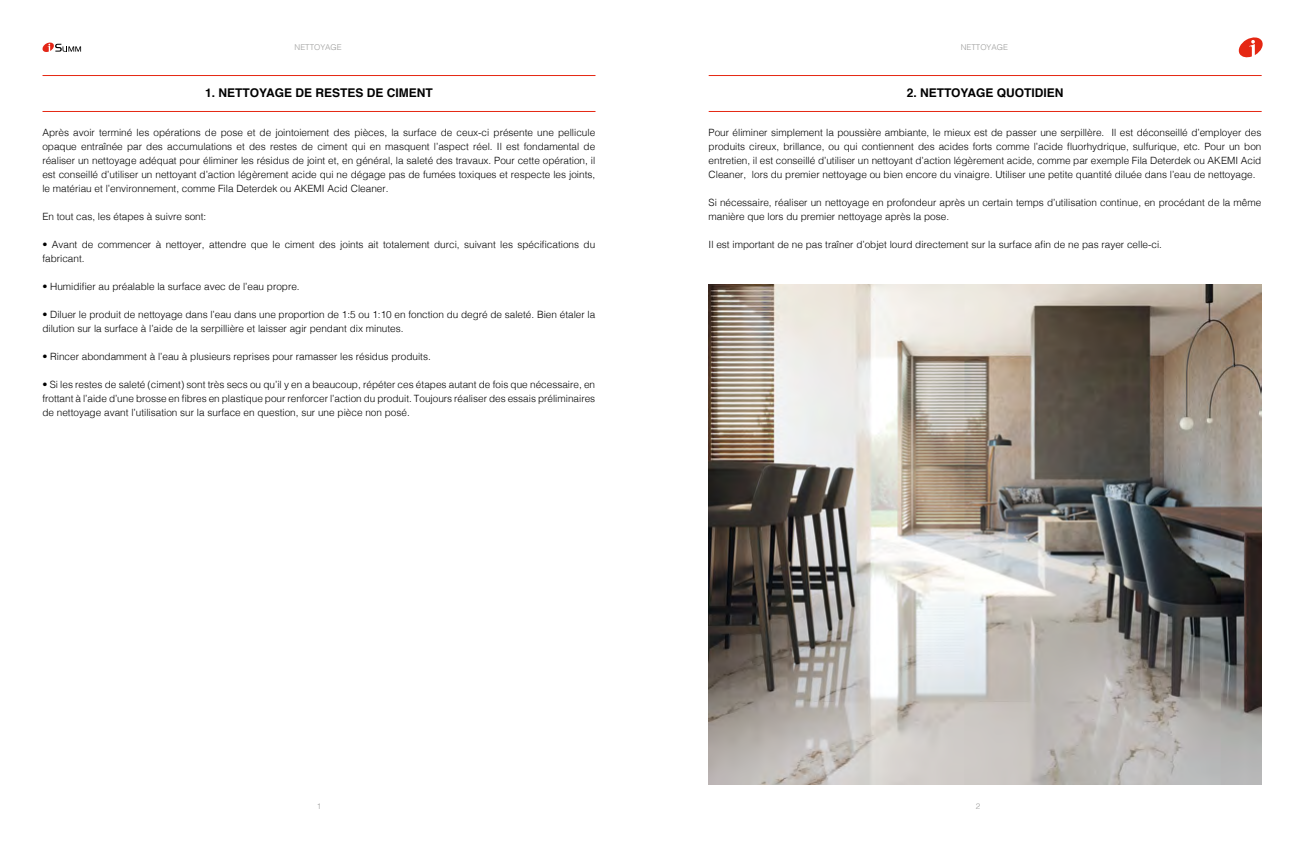
<style>
.page{position:relative;width:1304px;height:851px;background:#fff}
.page>*{position:absolute;margin:0;border:0;box-sizing:border-box;transform-origin:0 0}
.t1{font:700 12px "Helvetica";color:#000}
.t2{font:300 10px/14px "Helvetica";color:#000;text-align:justify}
.t3{font:300 8px "Helvetica";color:#9d9d9c}
</style>
<div class="page">
<svg style="left:1239px;top:37px;width:24px;height:20px"></svg>
<svg style="left:43px;top:43px;width:38px;height:9px"></svg>
<img style="left:709px;top:284px;width:552px;height:500px">
<hr style="left:43px;top:75px;width:552px;height:1px;background:#e52713">
<hr style="left:43px;top:111px;width:552px;height:1px;background:#e52713">
<hr style="left:709px;top:75px;width:553px;height:1px;background:#e52713">
<hr style="left:709px;top:111px;width:553px;height:1px;background:#e52713">
<p class="t3" style="left:295px;top:40px;width:49px">NETTOYAGE</p>
<p class="t1" style="left:205px;top:83px;width:229px">1. NETTOYAGE DE RESTES DE CIMENT</p>
<p class="t2" style="left:42px;top:124px;width:554px">Après avoir terminé les opérations de pose et de jointoiement des pièces, la surface de ceux-ci présente une pellicule opaque entraînée par des accumulations et des restes de ciment qui en masquent l’aspect réel. Il est fondamental de réaliser un nettoyage adéquat pour éliminer les résidus de joint et, en général, la saleté des travaux. Pour cette opération, il est conseillé d’utiliser un nettoyant d’action légèrement acide qui ne dégage pas de fumées toxiques et respecte les joints, le matériau et l’environnement, comme Fila Deterdek ou AKEMI Acid Cleaner.</p>
<p class="t2" style="left:42px;top:208px;width:165px">En tout cas, les étapes à suivre sont:</p>
<p class="t2" style="left:42px;top:236px;width:554px">• Avant de commencer à nettoyer, attendre que le ciment des joints ait totalement durci, suivant les spécifications du fabricant.</p>
<p class="t2" style="left:42px;top:278px;width:259px">• Humidifier au préalable la surface avec de l’eau propre.</p>
<p class="t2" style="left:42px;top:306px;width:554px">• Diluer le produit de nettoyage dans l’eau dans une proportion de 1:5 ou 1:10 en fonction du degré de saleté. Bien étaler la dilution sur la surface à l’aide de la serpillière et laisser agir pendant dix minutes.</p>
<p class="t2" style="left:42px;top:348px;width:390px">• Rincer abondamment à l’eau à plusieurs reprises pour ramasser les résidus produits.</p>
<p class="t2" style="left:42px;top:376px;width:554px">• Si les restes de saleté (ciment) sont très secs ou qu’il y en a beaucoup, répéter ces étapes autant de fois que nécessaire, en frottant à l’aide d’une brosse en fibres en plastique pour renforcer l’action du produit. Toujours réaliser des essais préliminaires de nettoyage avant l’utilisation sur la surface en question, sur une pièce non posé.</p>
<p class="t3" style="left:961px;top:40px;width:49px">NETTOYAGE</p>
<p class="t1" style="left:907px;top:83px;width:158px">2. NETTOYAGE QUOTIDIEN</p>
<p class="t2" style="left:709px;top:124px;width:554px">Pour éliminer simplement la poussière ambiante, le mieux est de passer une serpillère. Il est déconseillé d’employer des produits cireux, brillance, ou qui contiennent des acides forts comme l’acide fluorhydrique, sulfurique, etc. Pour un bon entretien, il est conseillé d’utiliser un nettoyant d’action légèrement acide, comme par exemple Fila Deterdek ou AKEMI Acid Cleaner, lors du premier nettoyage ou bien encore du vinaigre. Utiliser une petite quantité diluée dans l’eau de nettoyage.</p>
<p class="t2" style="left:709px;top:194px;width:554px">Si nécessaire, réaliser un nettoyage en profondeur après un certain temps d’utilisation continue, en procédant de la même manière que lors du premier nettoyage après la pose.</p>
<p class="t2" style="left:709px;top:236px;width:455px">Il est important de ne pas traîner d’objet lourd directement sur la surface afin de ne pas rayer celle-ci.</p>
<p class="t3" style="left:317px;top:799px;width:6px">1</p>
<p class="t3" style="left:976px;top:799px;width:6px">2</p>
</div>
